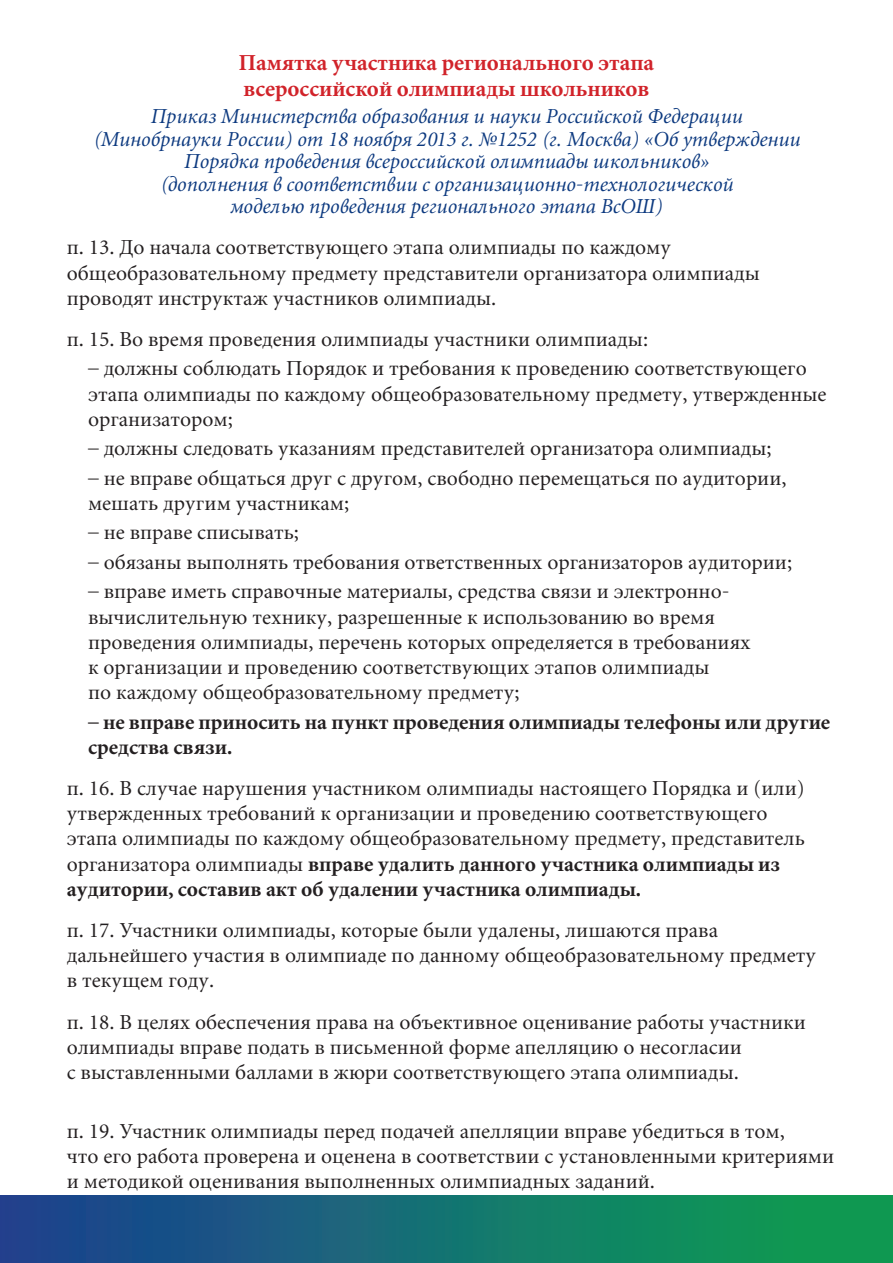
<style>
.page{position:relative;width:893px;height:1263px;background:#fff}
.page>*{position:absolute;margin:0;border:0;box-sizing:border-box;transform-origin:0 0}
.t1{font:700 22.5px "Miniature";color:#d1232a}
.t2{font:21px/25.2px "Miniature";color:#231f20}
.t3{font:italic 21px/22.5px "Miniature";color:#0c397f;text-align:center}
.t4{font:700 21px/25.2px "Miniature";color:#231f20}
.s1{font-weight:700}
</style>
<div class="page">
<div style="left:0;top:1196px;width:893px;height:67px;background:linear-gradient(to right,#1e3f94,#0da34d)"></div>
<p class="t1" style="left:239px;top:52px;width:417px">Памятка участника регионального этапа</p>
<p class="t1" style="left:243px;top:78px;width:407px">всероссийской олимпиады школьников</p>
<p class="t3" style="left:92px;top:106px;width:709px">Приказ Министерства образования и науки Российской Федерации (Минобрнауки России) от 18 ноября 2013 г. №1252 (г. Москва) «Об утверждении Порядка проведения всероссийской олимпиады школьников»<br>(дополнения в соответствии с организационно-технологической<br>моделью проведения регионального этапа ВсОШ)</p>
<p class="t2" style="left:67px;top:236px;width:695px">п. 13. До начала соответствующего этапа олимпиады по каждому общеобразовательному предмету представители организатора олимпиады проводят инструктаж участников олимпиады.</p>
<p class="t2" style="left:67px;top:327px;width:583px">п. 15. Во время проведения олимпиады участники олимпиады:</p>
<p class="t2" style="left:88px;top:357px;width:740px">– должны соблюдать Порядок и требования к проведению соответствующего этапа олимпиады по каждому общеобразовательному предмету, утвержденные организатором;</p>
<p class="t2" style="left:88px;top:437px;width:685px">– должны следовать указаниям представителей организатора олимпиады;</p>
<p class="t2" style="left:88px;top:466px;width:700px">– не вправе общаться друг с другом, свободно перемещаться по аудитории, мешать другим участникам;</p>
<p class="t2" style="left:88px;top:521px;width:213px">– не вправе списывать;</p>
<p class="t2" style="left:88px;top:550px;width:706px">– обязаны выполнять требования ответственных организаторов аудитории;</p>
<p class="t2" style="left:88px;top:580px;width:664px">– вправе иметь справочные материалы, средства связи и электронно&shy;вычислительную технику, разрешенные к использованию во время проведения олимпиады, перечень которых определяется в требованиях к организации и проведению соответствующих этапов олимпиады<br>по каждому общеобразовательному предмету;</p>
<p class="t4" style="left:88px;top:710px;width:744px">– не вправе приносить на пункт проведения олимпиады телефоны или другие средства связи.</p>
<p class="t2" style="left:67px;top:776px;width:740px">п. 16. В случае нарушения участником олимпиады настоящего Порядка и (или) утвержденных требований к организации и проведению соответствующего этапа олимпиады по каждому общеобразовательному предмету, представитель организатора олимпиады <span class="s1">вправе удалить данного участника олимпиады из аудитории, составив акт об удалении участника олимпиады.</span></p>
<p class="t2" style="left:67px;top:918px;width:751px">п. 17. Участники олимпиады, которые были удалены, лишаются права дальнейшего участия в олимпиаде по данному общеобразовательному предмету в текущем году.</p>
<p class="t2" style="left:67px;top:1010px;width:741px">п. 18. В целях обеспечения права на объективное оценивание работы участники олимпиады вправе подать в письменной форме апелляцию о несогласии<br>с выставленными баллами в жюри соответствующего этапа олимпиады.</p>
<p class="t2" style="left:67px;top:1119px;width:769px">п. 19. Участник олимпиады перед подачей апелляции вправе убедиться в том,<br>что его работа проверена и оценена в соответствии с установленными критериями и методикой оценивания выполненных олимпиадных заданий.</p>
</div>
